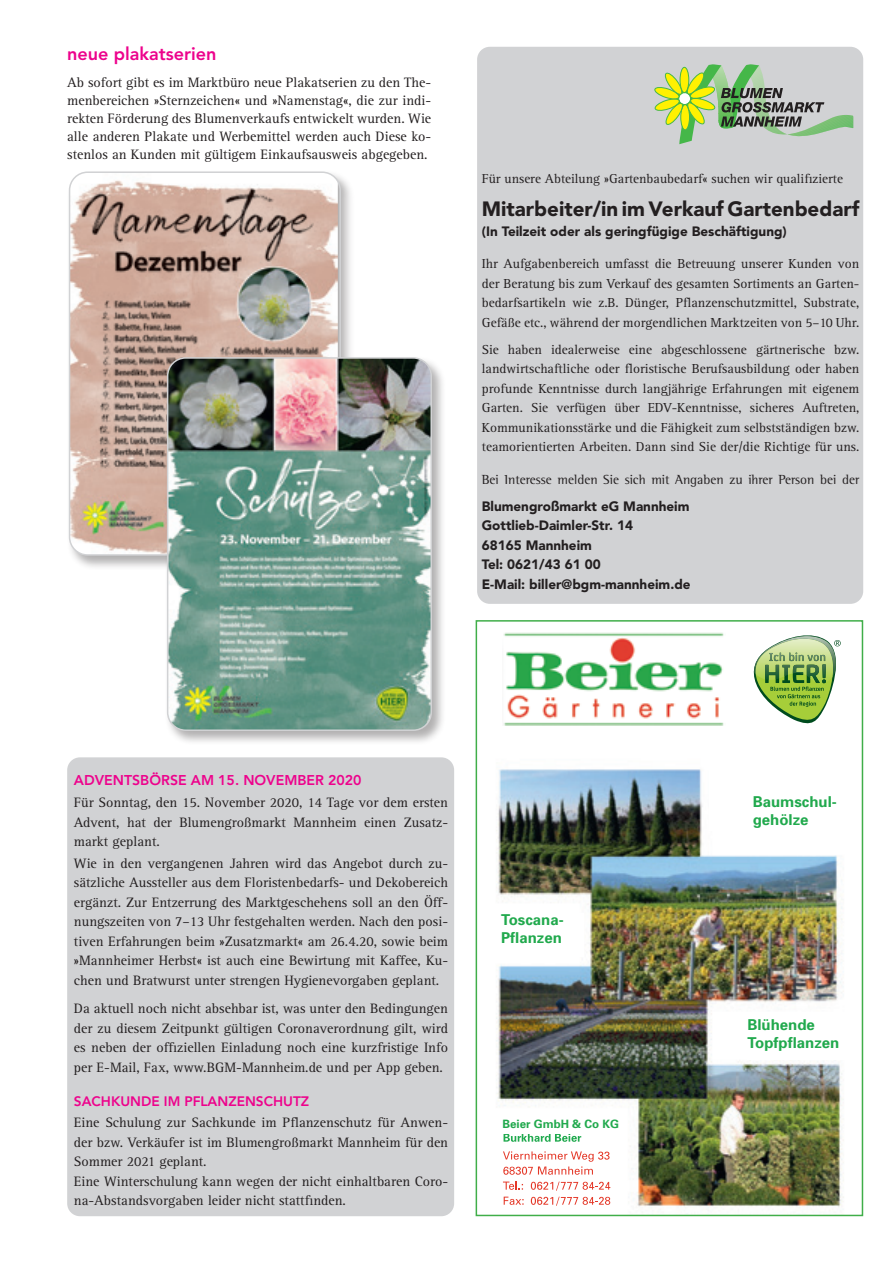
<style>
.page{position:relative;width:893px;height:1263px;background:#fff}
.page>*{position:absolute;margin:0;border:0;box-sizing:border-box;transform-origin:0 0}
.t1{font:900 20.55px "Avenir";color:#231f20}
.t2{font:800 18px "Avenir";color:#ed028c}
.t3{font:700 15px/18px "Univers";color:#21a94d}
.t4{font:14.1px/19.5px "AT Rotis Serif";color:#231f20;text-align:justify}
.t5{font:800 14.1px "Avenir";color:#ed028c}
.t6{font:800 13.65px "Avenir";color:#ed028c}
.t7{font:13.5px/19.5px "AT Rotis Serif";color:#231f20;text-align:justify}
.t8{font:900 13.5px "Avenir";color:#231f20}
.t9{font:13.5px "AT Rotis Semi Serif";color:#231f20}
.t10{font:13.35px "AT Rotis Serif";color:#231f20}
.t11{font:700 11.55px "Univers";color:#21a94d}
</style>
<div class="page">
<div style="left:67px;top:757px;width:387px;height:459px;background:#d1d2d4;border-radius:13px"></div>
<img style="left:496px;top:769px;width:348px;height:442px">
<div style="left:709px;top:765px;width:133px;height:65px;background:#fff"></div>
<svg style="left:504px;top:1196px;width:20px;height:9px"></svg>
<svg style="left:531px;top:1181px;width:79px;height:25px"></svg>
<svg style="left:503px;top:1181px;width:20px;height:9px"></svg>
<svg style="left:503px;top:1151px;width:107px;height:24px"></svg>
<svg style="left:504px;top:1133px;width:77px;height:9px"></svg>
<img style="left:503px;top:632px;width:221px;height:94px">
<div style="left:476px;top:620px;width:387px;height:596px;border:2px solid #40ae49"></div>
<svg style="left:753px;top:635px;width:88px;height:89px"></svg>
<div style="left:501px;top:913px;width:82px;height:43px;background:#fff"></div>
<div style="left:747px;top:1018px;width:104px;height:42px;background:#fff"></div>
<div style="left:500px;top:1116px;width:124px;height:17px;background:#fff"></div>
<div style="left:477px;top:47px;width:386px;height:557px;background:#d1d2d4;border-radius:13px"></div>
<svg style="left:654px;top:64px;width:199px;height:80px"></svg>
<div style="left:67px;top:169px;width:288px;height:401px;background:#231f20;opacity:.35"></div>
<img style="left:70px;top:172px;width:268px;height:383px">
<div style="left:69px;top:171px;width:272px;height:385px;border:2px solid #d1d2d4;border-radius:18px"></div>
<div style="left:165px;top:355px;width:281px;height:390px;background:#231f20;opacity:.35"></div>
<img style="left:168px;top:358px;width:263px;height:372px">
<div style="left:167px;top:357px;width:265px;height:374px;border:2px solid #d1d2d4;border-radius:18px"></div>
<p class="t2" style="left:67px;top:44px;width:151px">neue plakatserien</p>
<p class="t4" style="left:67px;top:74px;width:366px;line-height:18px">Ab sofort gibt es im Marktbüro neue Plakatserien zu den The&shy;menbereichen »Sternzeichen« und »Namenstag«, die zur indi&shy;rekten Förderung des Blumenverkaufs entwickelt wurden. Wie alle anderen Plakate und Werbemittel werden auch Diese ko&shy;stenlos an Kunden mit gültigem Einkaufsausweis abgegeben.</p>
<p class="t10" style="left:482px;top:171px;width:363px">Für unsere Abteilung »Gartenbaubedarf« suchen wir qualifizierte</p>
<p class="t1" style="left:482px;top:196px;width:379px">Mitarbeiter/in im Verkauf Gartenbedarf</p>
<p class="t8" style="left:482px;top:223px;width:307px">(In Teilzeit oder als geringfügige Beschäftigung)</p>
<p class="t7" style="left:482px;top:254px;width:379px">Ihr Aufgabenbereich umfasst die Betreuung unserer Kunden von der Beratung bis zum Verkauf des gesamten Sortiments an Garten&shy;bedarfsartikeln wie z.B. Dünger, Pflanzenschutzmittel, Substrate, Gefäße etc., während der morgendlichen Marktzeiten von 5–10 Uhr.</p>
<p class="t7" style="left:482px;top:340px;width:379px">Sie haben idealerweise eine abgeschlossene gärtnerische bzw. landwirtschaftliche oder floristische Berufsausbildung oder haben profunde Kenntnisse durch langjährige Erfahrungen mit eigenem Garten. Sie verfügen über EDV-Kenntnisse, sicheres Auftreten, Kommunikationsstärke und die Fähigkeit zum selbstständigen bzw. teamorientierten Arbeiten. Dann sind Sie der/die Richtige für uns.</p>
<p class="t9" style="left:482px;top:472px;width:379px">Bei Interesse melden Sie sich mit Angaben zu ihrer Person bei der</p>
<p class="t8" style="left:482px;top:498px;width:209px">Blumengroßmarkt eG Mannheim</p>
<p class="t8" style="left:482px;top:517px;width:153px">Gottlieb-Daimler-Str. 14</p>
<p class="t8" style="left:482px;top:537px;width:112px">68165 Mannheim</p>
<p class="t8" style="left:482px;top:556px;width:120px">Tel: 0621/43 61 00</p>
<p class="t8" style="left:482px;top:576px;width:210px">E-Mail: biller@bgm-mannheim.de</p>
<p class="t5" style="left:74px;top:772px;width:289px">ADVENTSBÖRSE AM 15. NOVEMBER 2020</p>
<p class="t4" style="left:74px;top:793px;width:376px">Für Sonntag, den 15. November 2020, 14 Tage vor dem ersten Advent, hat der Blumengroßmarkt Mannheim einen Zusatz&shy;markt geplant.</p>
<p class="t4" style="left:74px;top:854px;width:376px">Wie in den vergangenen Jahren wird das Angebot durch zu&shy;sätzliche Aussteller aus dem Floristenbedarfs- und Dekobereich ergänzt. Zur Entzerrung des Marktgeschehens soll an den Öff&shy;nungszeiten von 7–13 Uhr festgehalten werden. Nach den posi&shy;tiven Erfahrungen beim »Zusatzmarkt« am 26.4.20, sowie beim »Mannheimer Herbst« ist auch eine Bewirtung mit Kaffee, Ku&shy;chen und Bratwurst unter strengen Hygienevorgaben geplant.</p>
<p class="t4" style="left:74px;top:999px;width:376px">Da aktuell noch nicht absehbar ist, was unter den Bedingungen der zu diesem Zeitpunkt gültigen Coronaverordnung gilt, wird es neben der offiziellen Einladung noch eine kurzfristige Info per E-Mail, Fax, www.BGM-Mannheim.de und per App geben.</p>
<p class="t6" style="left:74px;top:1093px;width:237px">SACHKUNDE IM PFLANZENSCHUTZ</p>
<p class="t4" style="left:74px;top:1113px;width:376px">Eine Schulung zur Sachkunde im Pflanzenschutz für Anwen&shy;der bzw. Verkäufer ist im Blumengroßmarkt Mannheim für den Sommer 2021 geplant.</p>
<p class="t4" style="left:74px;top:1172px;width:376px">Eine Winterschulung kann wegen der nicht einhaltbaren Coro&shy;na-Abstandsvorgaben leider nicht stattfinden.</p>
<p class="t3" style="left:501px;top:910px;width:64px">Toscana-</p>
<p class="t3" style="left:501px;top:928px;width:62px">Pflanzen</p>
<p class="t11" style="left:503px;top:1116px;width:118px">Beier GmbH &amp; Co KG</p>
<p class="t3" style="left:753px;top:792px;width:86px">Baumschul-</p>
<p class="t3" style="left:753px;top:810px;width:57px">gehölze</p>
<p class="t3" style="left:747px;top:1015px;width:93px">Blühende<br>Topfpflanzen</p>
</div>
